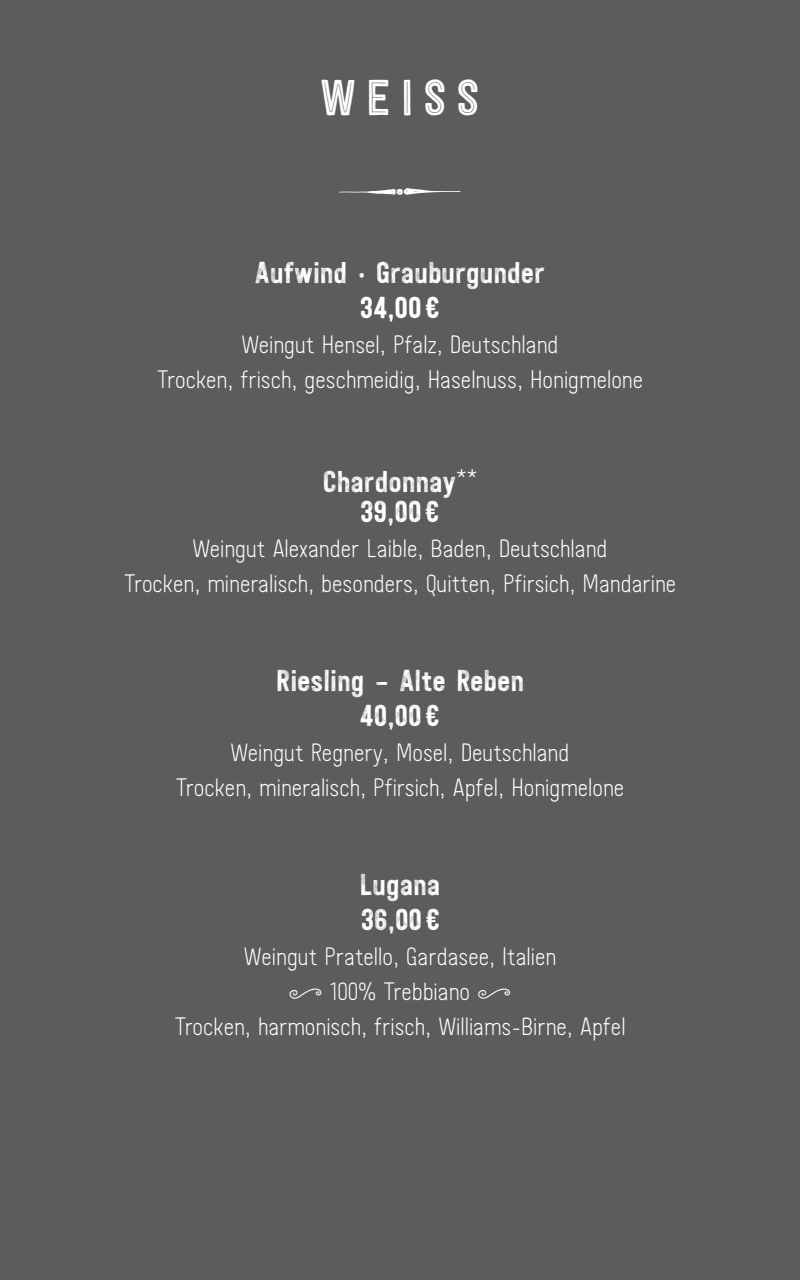
<style>
.page{position:relative;width:800px;height:1280px;background:#5c5c5b}
.page>*{position:absolute;margin:0;border:0;box-sizing:border-box;transform-origin:0 0}
.t1{font:60px "Festivo LC Extras";color:#fff}
.t2{font:50px "Festivo LC Inline";letter-spacing:.2em;color:#fff}
.t3{font:30px/35px "Festivo LC Mini";color:#fff;text-align:center}
.t4{font:30px/30px "Festivo LC Wood";color:#fff;text-align:center}
.s1{font-family:"Festivo LC Wood"}
.s2{font-family:"Festivo LC Basic"}
</style>
<div class="page">
<p class="t2" style="left:320px;top:67px;width:161px">WEISS</p>
<p class="t1" style="left:337px;top:155px;width:128px">4</p>
<p class="t3" style="left:157px;top:257px;width:488px"><span class="s1">Aufwind · Grauburgunder<br></span><span class="s2">34,00 €<br></span>Weingut Hensel, Pfalz, Deutschland<br>Trocken, frisch, geschmeidig, Haselnuss, Honigmelone</p>
<p class="t4" style="left:323px;top:466px;width:156px">Chardonnay<sup>**<br></sup>39,00 €</p>
<p class="t3" style="left:124px;top:531px;width:554px">Weingut Alexander Laible, Baden, Deutschland<br>Trocken, mineralisch, besonders, Quitten, Pfirsich, Mandarine</p>
<p class="t3" style="left:176px;top:665px;width:450px"><span class="s1">Riesling – Alte Reben<br>40,00 €<br></span>Weingut Regnery, Mosel, Deutschland<br>Trocken, mineralisch, Pfirsich, Apfel, Honigmelone</p>
<p class="t3" style="left:174px;top:869px;width:453px"><span class="s1">Lugana<br>36,00 €<br></span>Weingut Pratello, Gardasee, Italien<br>v 100% Trebbiano v<br>Trocken, harmonisch, frisch, Williams-Birne, Apfel</p>
</div>
